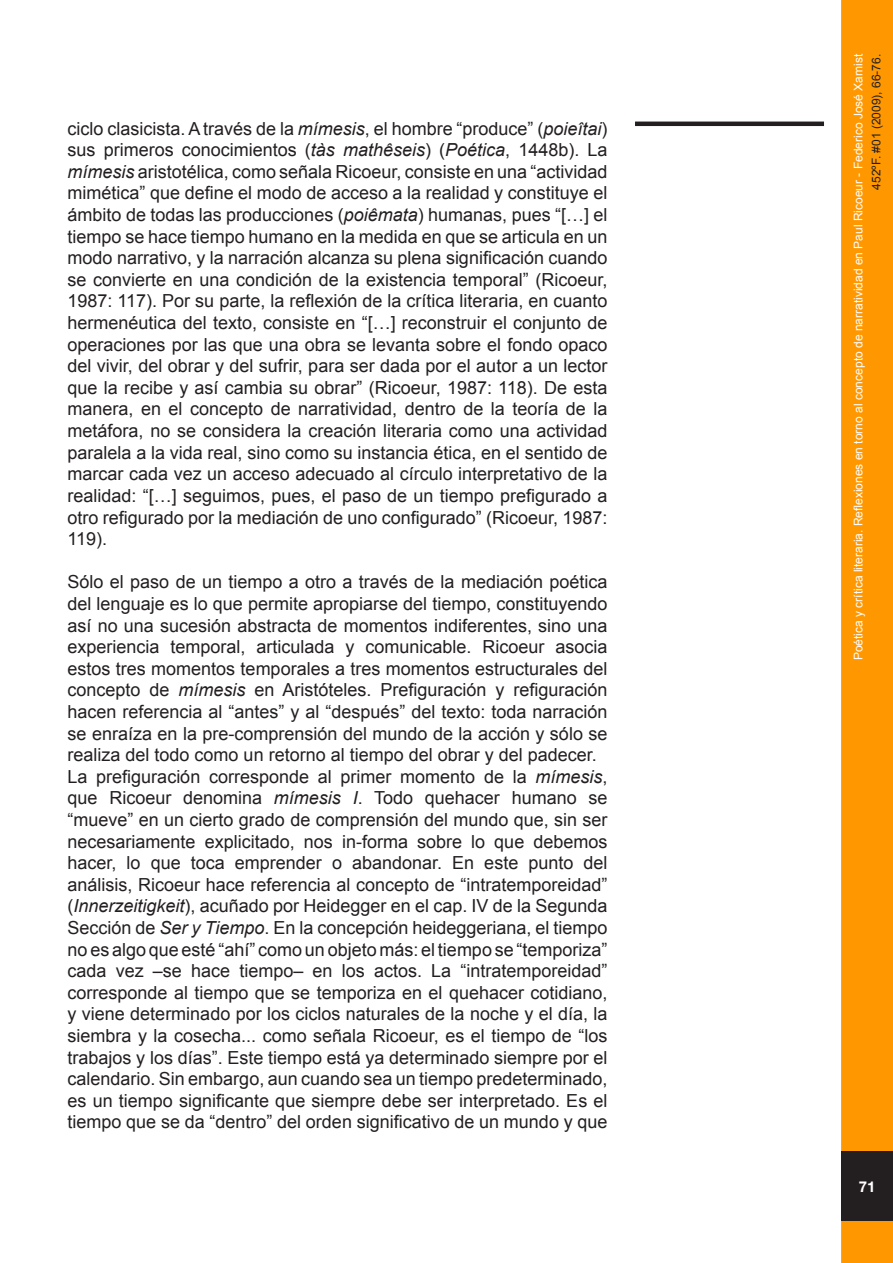
<style>
.page{position:relative;width:893px;height:1263px;background:#fff}
.page>*{position:absolute;margin:0;border:0;box-sizing:border-box;transform-origin:0 0}
.Estilo_de_párrafo_1{font:18px/21.6px "Arial";color:#231f20;text-align:justify}
.t1{font:700 15px "Helvetica Neue";color:#fff}
.t2{font:12px "Arial";color:#fff}
.t3{font:12px "Arial";color:#231f20}
.s1{font-style:italic}
</style>
<div class="page">
<hr style="left:0;top:1151px;width:1px;height:70px;background:#231f20">
<div style="left:841px;top:0;width:52px;height:1263px;background:#ff9800;border:3px solid #ff9800"></div>
<div style="left:841px;top:1151px;width:52px;height:70px;background:#231f20"></div>
<hr style="left:635px;top:122px;width:189px;height:4px;background:#231f20">
<p class="Estilo_de_párrafo_1" style="left:68px;top:118px;width:541px">ciclo clasicista. A través de la <span class="s1">mímesis</span>, el hombre “produce” (<span class="s1">poieîtai</span>) sus primeros conocimientos (<span class="s1">tàs mathêseis</span>) (<span class="s1">Poética</span>, 1448b). La <span class="s1">mímesis</span> aristotélica, como señala Ricoeur, consiste en una “actividad mimética” que define el modo de acceso a la realidad y constituye el ámbito de todas las producciones (<span class="s1">poiêmata</span>) humanas, pues “[…] el tiempo se hace tiempo humano en la medida en que se articula en un modo narrativo, y la narración alcanza su plena significación cuando se convierte en una condición de la existencia temporal” (Ricoeur, 1987: 117). Por su parte, la reflexión de la crítica literaria, en cuanto hermenéutica del texto, consiste en “[…] reconstruir el conjunto de operaciones por las que una obra se levanta sobre el fondo opaco del vivir, del obrar y del sufrir, para ser dada por el autor a un lector que la recibe y así cambia su obrar” (Ricoeur, 1987: 118). De esta manera, en el concepto de narratividad, dentro de la teoría de la metáfora, no se considera la creación literaria como una actividad paralela a la vida real, sino como su instancia ética, en el sentido de marcar cada vez un acceso adecuado al círculo interpretativo de la realidad: “[…] seguimos, pues, el paso de un tiempo prefigurado a otro refigurado por la mediación de uno configurado” (Ricoeur, 1987:<br>119).</p>
<p class="Estilo_de_párrafo_1" style="left:68px;top:571px;width:541px">Sólo el paso de un tiempo a otro a través de la mediación poética del lenguaje es lo que permite apropiarse del tiempo, constituyendo así no una sucesión abstracta de momentos indiferentes, sino una experiencia temporal, articulada y comunicable. Ricoeur asocia estos tres momentos temporales a tres momentos estructurales del concepto de <span class="s1">mímesis</span> en Aristóteles. Prefiguración y refiguración hacen referencia al “antes” y al “después” del texto: toda narración se enraíza en la pre-comprensión del mundo de la acción y sólo se realiza del todo como un retorno al tiempo del obrar y del padecer.</p>
<p class="Estilo_de_párrafo_1" style="left:68px;top:766px;width:541px">La prefiguración corresponde al primer momento de la <span class="s1">mímesis</span>, que Ricoeur denomina <span class="s1">mímesis I</span>. Todo quehacer humano se “mueve” en un cierto grado de comprensión del mundo que, sin ser necesariamente explicitado, nos in-forma sobre lo que debemos hacer, lo que toca emprender o abandonar. En este punto del análisis, Ricoeur hace referencia al concepto de “intratemporeidad” (<span class="s1">Innerzeitigkeit</span>), acuñado por Heidegger en el cap. IV de la Segunda Sección de <span class="s1">Ser y Tiempo</span>. En la concepción heideggeriana, el tiempo no es algo que esté “ahí” como un objeto más: el tiempo se “temporiza” cada vez –se hace tiempo– en los actos. La “intratemporeidad” corresponde al tiempo que se temporiza en el quehacer cotidiano, y viene determinado por los ciclos naturales de la noche y el día, la siembra y la cosecha... como señala Ricoeur, es el tiempo de “los trabajos y los días”. Este tiempo está ya determinado siempre por el calendario. Sin embargo, aun cuando sea un tiempo predeterminado, es un tiempo significante que siempre debe ser interpretado. Es el tiempo que se da “dentro” del orden significativo de un mundo y que</p>
<p class="t2" style="left:850px;top:660px;width:608px;rotate:-90deg">Poética y crítica literaria. Reflexiones en torno al concepto de narratividad en Paul Ricoeur - Federico José Xamist</p>
<p class="t3" style="left:868px;top:190px;width:137px;rotate:-90deg">452ºF. #01 (2009), 66-76.</p>
<p class="t1" style="left:859px;top:1177px;width:18px">71</p>
</div>
